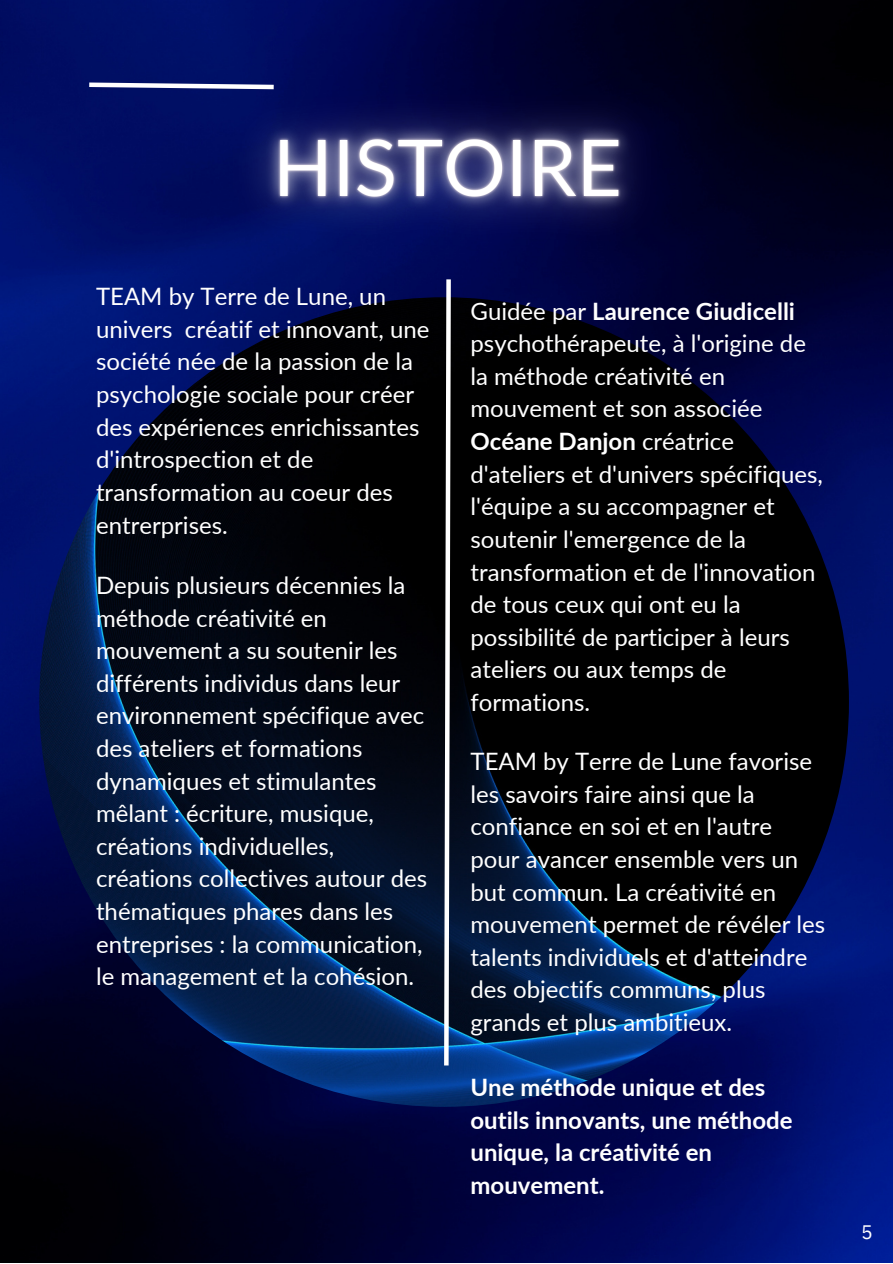
<style>
.page{position:relative;width:893px;height:1264px;background:#fff}
.page>*{position:absolute;margin:0;border:0;box-sizing:border-box;transform-origin:0 0}
.t1{font:24px/32.5px "Lato";color:#fff}
.t2{font:700 24px/32.5px "Lato";color:#fff}
.t3{font:19.5px "IBM Plex Sans";color:#fff}
.s1{font-weight:700}
</style>
<div class="page">
<img style="left:0;top:0;width:892px;height:1262px">
<svg style="left:85px;top:80px;width:107px;height:12px"></svg>
<img style="left:39px;top:297px;width:809px;height:809px;border-radius:50%">
<svg style="left:442px;top:294px;width:11px;height:775px"></svg>
<img style="left:192px;top:37px;width:512px;height:257px">
<p class="t1" style="left:96px;top:280px;width:335px">TEAM by Terre de Lune, un univers créatif et innovant, une société née de la passion de la psychologie sociale pour créer des expériences enrichissantes d'introspection et de transformation au coeur des entrerprises.</p>
<p class="t1" style="left:96px;top:568px;width:333px">Depuis plusieurs décennies la méthode créativité en mouvement a su soutenir les différents individus dans leur environnement spécifique avec des ateliers et formations dynamiques et stimulantes mêlant : écriture, musique, créations individuelles, créations collectives autour des thématiques phares dans les entreprises : la communication, le management et la cohésion.</p>
<p class="t1" style="left:470px;top:294px;width:354px">Guidée par <span class="s1">Laurence Giudicelli </span>psychothérapeute, à l'origine de la méthode créativité en mouvement et son associée<br><span class="s1">Océane Danjon</span> créatrice d'ateliers et d'univers spécifiques, l'équipe a su accompagner et soutenir l'emergence de la transformation et de l'innovation de tous ceux qui ont eu la possibilité de participer à leurs ateliers ou aux temps de formations.</p>
<p class="t1" style="left:470px;top:744px;width:356px">TEAM by Terre de Lune favorise les savoirs faire ainsi que la confiance en soi et en l'autre pour avancer ensemble vers un but commun. La créativité en mouvement permet de révéler les talents individuels et d'atteindre des objectifs communs, plus grands et plus ambitieux.</p>
<p class="t2" style="left:470px;top:1070px;width:323px">Une méthode unique et des outils innovants, une méthode unique, la créativité en mouvement.</p>
<p class="t3" style="left:861px;top:1218px;width:13px">5</p>
</div>
